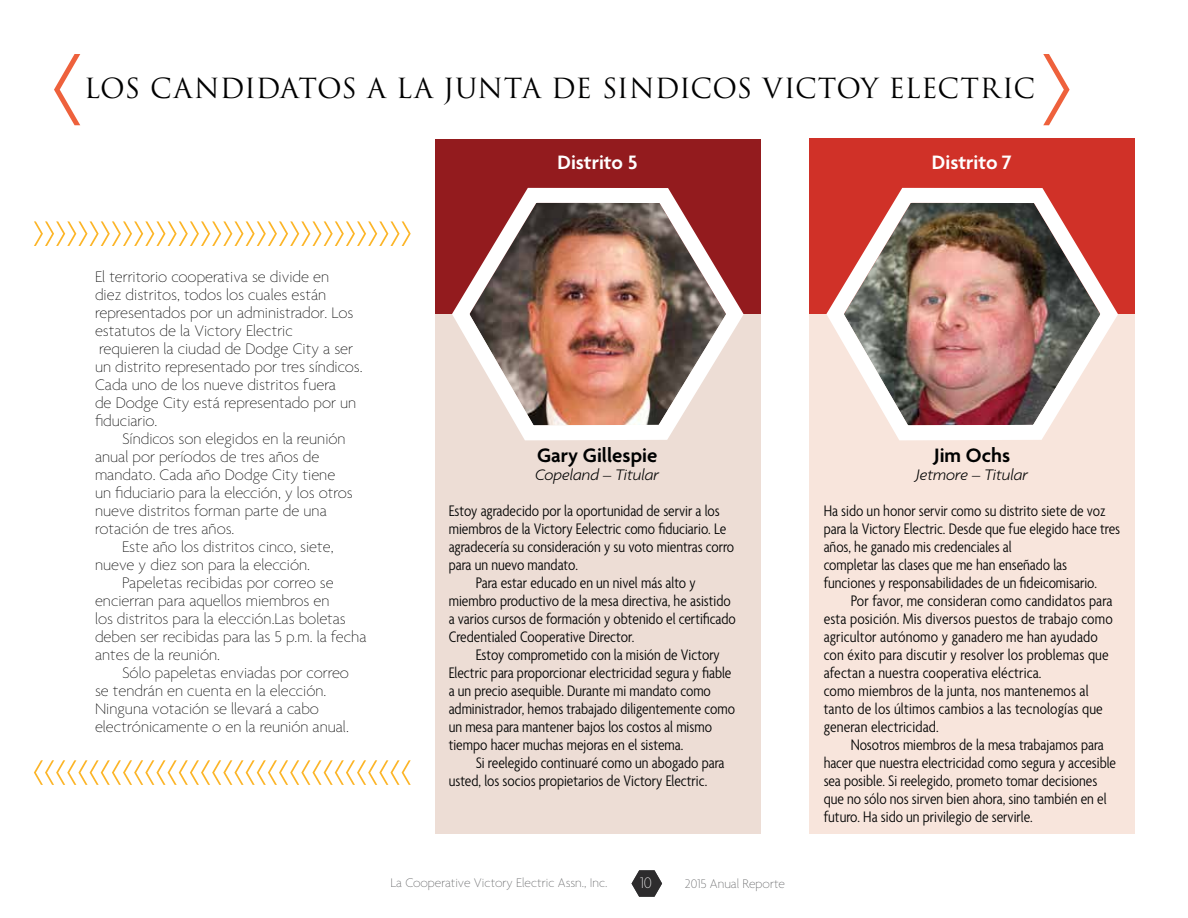
<style>
.page{position:relative;width:1188px;height:918px;background:#fff}
.page>*{position:absolute;margin:0;border:0;box-sizing:border-box;transform-origin:0 0}
.t1{font:27px "Trajan Pro";letter-spacing:-.005em;color:#000101}
.t2{font:600 21px "Agenda";color:#000101}
.t3{font:600 21px "Agenda";color:#fff}
.t4{font:300 condensed 16.5px/18px "Agenda";color:#000101}
.t5{font:100 16.5px/18px "Agenda";color:#000101}
.t6{font:italic 300 16.5px "Agenda";color:#000101}
.t7{font:100 16.5px "Agenda";color:#fff}
.t8{font:100 13.5px "Agenda";color:#58595b}
</style>
<div class="page">
<svg style="left:54px;top:54px;width:26px;height:71px"></svg>
<svg style="left:1043px;top:54px;width:27px;height:71px"></svg>
<div style="left:809px;top:314px;width:326px;height:520px;background:#f8e5dc"></div>
<div style="left:809px;top:139px;width:326px;height:175px;background:#d03128"></div>
<img style="left:826px;top:187px;width:292px;height:254px">
<div style="left:435px;top:314px;width:325px;height:519px;background:#edddd5"></div>
<div style="left:435px;top:139px;width:325px;height:175px;background:#931b1e"></div>
<img style="left:452px;top:187px;width:292px;height:254px">
<svg style="left:34px;top:221px;width:377px;height:25px"></svg>
<svg style="left:34px;top:760px;width:377px;height:25px"></svg>
<img style="left:632px;top:870px;width:30px;height:27px">
<h1 class="t1" style="left:84px;top:71px;width:953px">LOS CANDIDATOS A LA JUNTA DE SINDICOS VICTOY ELECTRIC</h1>
<p class="t3" style="left:558px;top:151px;width:82px">Distrito 5</p>
<p class="t3" style="left:932px;top:151px;width:81px">Distrito 7</p>
<p class="t5" style="left:95px;top:269px;width:269px">El territorio cooperativa se divide en<br>diez distritos, todos los cuales están representados por un administrador. Los estatutos de la Victory Electric<br>requieren la ciudad de Dodge City a ser un distrito representado por tres síndicos.<br>Cada uno de los nueve distritos fuera<br>de Dodge City está representado por un fiduciario.</p>
<p class="t5" style="left:95px;top:431px;width:259px;text-indent:27px">Síndicos son elegidos en la reunión anual por períodos de tres años de mandato. Cada año Dodge City tiene un fiduciario para la elección, y los otros nueve distritos forman parte de una rotación de tres años.</p>
<p class="t5" style="left:95px;top:539px;width:240px;text-indent:27px">Este año los distritos cinco, siete, nueve y diez son para la elección.</p>
<p class="t5" style="left:95px;top:575px;width:273px;text-indent:27px">Papeletas recibidas por correo se encierran para aquellos miembros en<br>los distritos para la elección.Las boletas deben ser recibidas para las 5 p.m. la fecha antes de la reunión.</p>
<p class="t5" style="left:95px;top:665px;width:256px;text-indent:27px">Sólo papeletas enviadas por correo se tendrán en cuenta en la elección.<br>Ninguna votación se llevará a cabo electrónicamente o en la reunión anual.</p>
<p class="t2" style="left:537px;top:444px;width:122px">Gary Gillespie</p>
<p class="t6" style="left:535px;top:465px;width:126px">Copeland – Titular</p>
<p class="t4" style="left:449px;top:503px;width:273px">Estoy agradecido por la oportunidad de servir a los</p>
<p class="t4" style="left:449px;top:521px;width:279px">miembros de la Victory Eelectric como fiduciario. Le</p>
<p class="t4" style="left:449px;top:539px;width:287px">agradecería su consideración y su voto mientras corro</p>
<p class="t4" style="left:449px;top:557px;width:131px">para un nuevo mandato.</p>
<p class="t4" style="left:476px;top:575px;width:221px">Para estar educado en un nivel más alto y</p>
<p class="t4" style="left:449px;top:593px;width:284px">miembro productivo de la mesa directiva, he asistido</p>
<p class="t4" style="left:449px;top:611px;width:289px">a varios cursos de formación y obtenido el certificado</p>
<p class="t4" style="left:449px;top:629px;width:187px">Credentialed Cooperative Director.</p>
<p class="t4" style="left:476px;top:647px;width:246px">Estoy comprometido con la misión de Victory</p>
<p class="t4" style="left:449px;top:665px;width:284px">Electric para proporcionar electricidad segura y fiable</p>
<p class="t4" style="left:449px;top:683px;width:264px">a un precio asequible. Durante mi mandato como</p>
<p class="t4" style="left:449px;top:701px;width:288px">administrador, hemos trabajado diligentemente como</p>
<p class="t4" style="left:449px;top:719px;width:265px">un mesa para mantener bajos los costos al mismo</p>
<p class="t4" style="left:449px;top:737px;width:236px">tiempo hacer muchas mejoras en el sistema.</p>
<p class="t4" style="left:476px;top:755px;width:250px">Si reelegido continuaré como un abogado para</p>
<p class="t4" style="left:449px;top:773px;width:260px">usted, los socios propietarios de Victory Electric.</p>
<p class="t8" style="left:390px;top:876px;width:219px">La Cooperative Victory Electric Assn., Inc.</p>
<p class="t7" style="left:640px;top:874px;width:13px">10</p>
<p class="t8" style="left:685px;top:876px;width:102px">2015 Anual Reporte</p>
<p class="t2" style="left:934px;top:444px;width:78px">Jim Ochs</p>
<p class="t6" style="left:916px;top:465px;width:114px">Jetmore – Titular</p>
<p class="t4" style="left:824px;top:503px;width:298px">Ha sido un honor servir como su distrito siete de voz para la Victory Electric. Desde que fue elegido hace tres años, he ganado mis credenciales al<br>completar las clases que me han enseñado las funciones y responsabilidades de un fideicomisario.</p>
<p class="t4" style="left:824px;top:593px;width:291px;text-indent:27px">Por favor, me consideran como candidatos para esta posición. Mis diversos puestos de trabajo como agricultor autónomo y ganadero me han ayudado con éxito para discutir y resolver los problemas que afectan a nuestra cooperativa eléctrica.<br>como miembros de la junta, nos mantenemos al tanto de los últimos cambios a las tecnologías que generan electricidad.</p>
<p class="t4" style="left:824px;top:737px;width:294px;text-indent:27px">Nosotros miembros de la mesa trabajamos para hacer que nuestra electricidad como segura y accesible sea posible. Si reelegido, prometo tomar decisiones que no sólo nos sirven bien ahora, sino también en el futuro. Ha sido un privilegio de servirle.</p>
</div>
